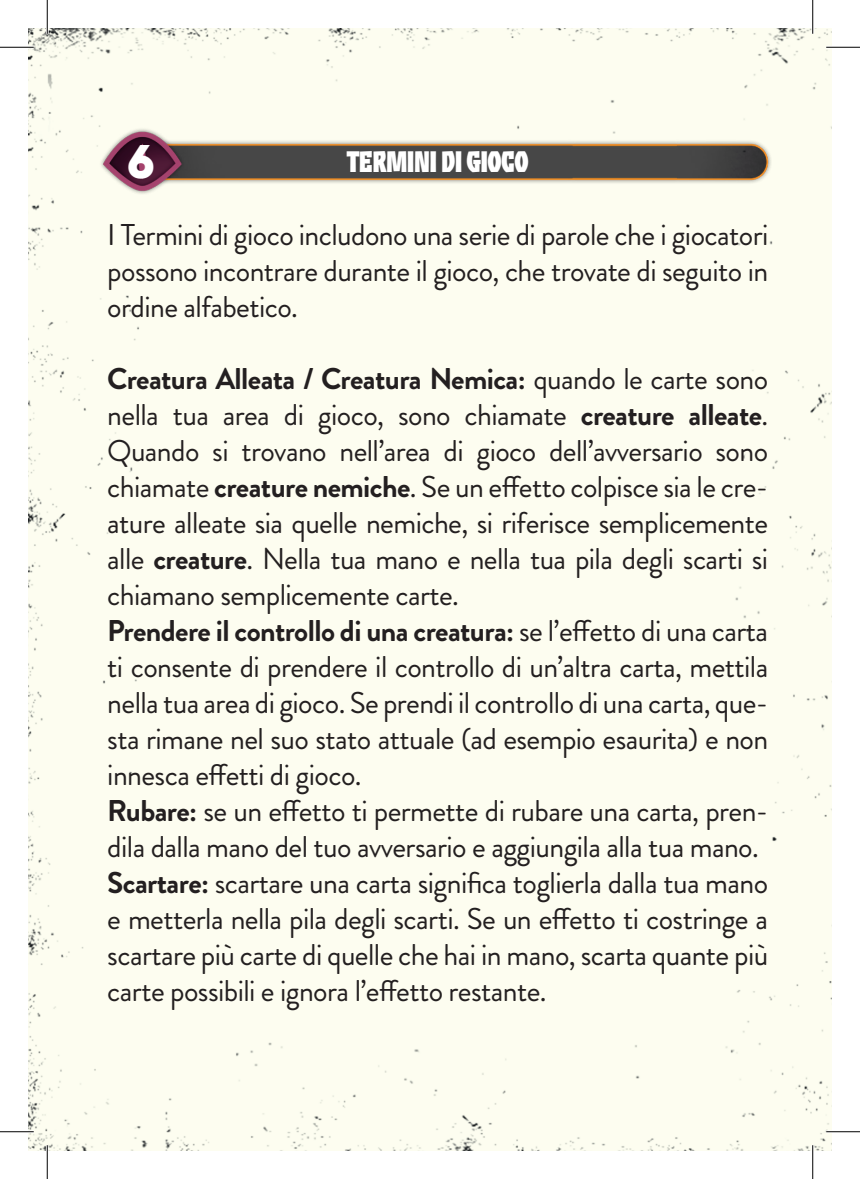
<style>
.page{position:relative;width:860px;height:1179px;background:#fff}
.page>*{position:absolute;margin:0;border:0;box-sizing:border-box;transform-origin:0 0}
.t1{font:900 47.25px "Gilroy";color:#fff}
.t2{font:29.93px/36px "Brandon Grotesque";letter-spacing:-.02em;color:#231f20;text-align:justify}
.t3{font:700 29.93px "Zalamander Caps";letter-spacing:-.02em;color:#fff}
.s1{font-weight:700}
</style>
<div class="page">
<div style="left:28px;top:28px;width:804px;height:1123px;background:#fdfdf0"></div>
<img style="left:58px;top:99px;width:760px;height:96px">
<hr style="left:0;top:46px;width:34px;height:3px;background:#fff">
<hr style="left:826px;top:46px;width:34px;height:3px;background:#fff">
<hr style="left:0;top:1130px;width:34px;height:3px;background:#fff">
<hr style="left:826px;top:1130px;width:34px;height:3px;background:#fff">
<hr style="left:46px;top:0;width:3px;height:34px;background:#fff">
<hr style="left:46px;top:1145px;width:3px;height:34px;background:#fff">
<hr style="left:811px;top:0;width:3px;height:34px;background:#fff">
<hr style="left:811px;top:1145px;width:3px;height:34px;background:#fff">
<hr style="left:0;top:47px;width:34px;height:1px;background:#000">
<hr style="left:826px;top:47px;width:34px;height:1px;background:#000">
<hr style="left:0;top:1131px;width:34px;height:1px;background:#000">
<hr style="left:826px;top:1131px;width:34px;height:1px;background:#000">
<hr style="left:47px;top:0;width:1px;height:34px;background:#000">
<hr style="left:47px;top:1145px;width:1px;height:34px;background:#000">
<hr style="left:812px;top:0;width:1px;height:34px;background:#000">
<hr style="left:812px;top:1145px;width:1px;height:34px;background:#000">
<h1 class="t1" style="left:128px;top:131px;width:28px">6</h1>
<p class="t3" style="left:347px;top:142px;width:183px">TERMINI DI GIOCO</p>
<p class="t2" style="left:107px;top:217px;width:663px">I Termini di gioco includono una serie di parole che i giocatori possono incontrare durante il gioco, che trovate di seguito in ordine alfabetico.</p>
<p class="t2" style="left:107px;top:361px;width:662px;text-align:left"><span class="s1">Creatura Alleata / Creatura Nemica:</span> quando le carte sono nella tua area di gioco, sono chiamate <span class="s1">creature alleate</span>.<br>Quando si trovano nell’area di gioco dell’avversario sono chiamate <span class="s1">creature nemiche</span>. Se un effetto colpisce sia le cre&shy;ature alleate sia quelle nemiche, si riferisce semplicemente alle <span class="s1">creature</span>. Nella tua mano e nella tua pila degli scarti si chiamano semplicemente carte.<br><span class="s1">Prendere il controllo di una creatura:</span> se l’effetto di una carta ti consente di prendere il controllo di un’altra carta, mettila nella tua area di gioco. Se prendi il controllo di una carta, que&shy;sta rimane nel suo stato attuale (ad esempio esaurita) e non innesca effetti di gioco.<br><span class="s1">Rubare:</span> se un effetto ti permette di rubare una carta, pren&shy;dila dalla mano del tuo avversario e aggiungila alla tua mano.<br><span class="s1">Scartare:</span> scartare una carta significa toglierla dalla tua mano e metterla nella pila degli scarti. Se un effetto ti costringe a scartare più carte di quelle che hai in mano, scarta quante più carte possibili e ignora l’effetto restante.</p>
</div>
